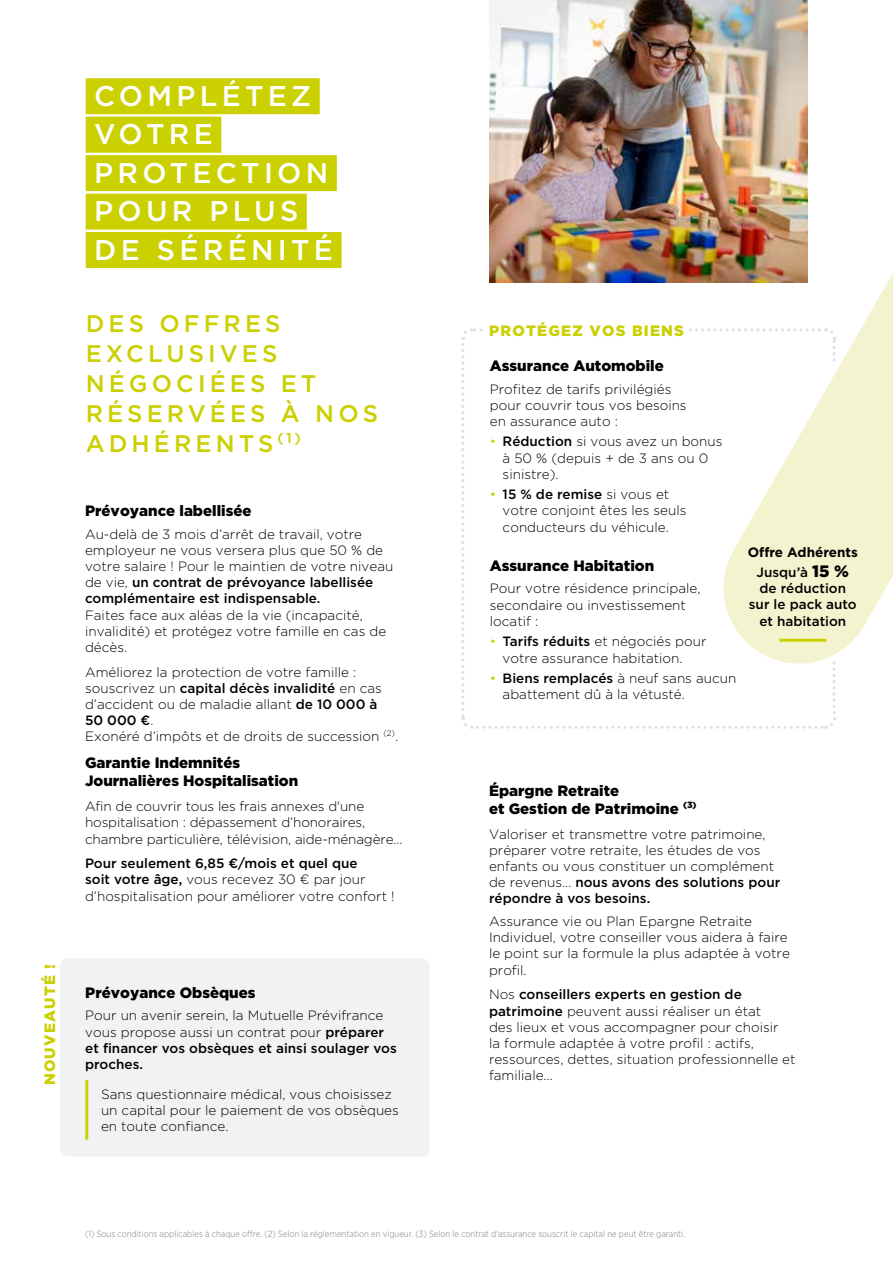
<style>
.page{position:relative;width:893px;height:1263px;background:#fff}
.page>*{position:absolute;margin:0;border:0;box-sizing:border-box;transform-origin:0 0}
.t1{font:500 28.5px/38.4px "Gotham HTF";letter-spacing:.15em;color:#fff}
.t2{font:500 24px/30px "Gotham HTF";letter-spacing:.17em;color:#cbd000}
.t3{font:900 15px/18px "Gotham HTF";color:#000}
.t4{font:900 15px "Gotham HTF";letter-spacing:.08em;color:#cbd000}
.t5{font:300 13.5px/16.2px "Gotham HTF";color:#000}
.t6{font:500 13.5px/16.2px "Gotham HTF";color:#000;text-align:center}
.t7{font:700 13.5px/19.8px "Gotham HTF";color:#000;text-align:center}
.t8{font:300 9px "Gotham Narrow";letter-spacing:.005em;color:#797e87}
.s1{font-weight:500}
.s2{color:#cbd000}
.s3{font-weight:900;font-size:16.5px}
</style>
<div class="page">
<div style="left:86px;top:78px;width:234px;height:36px;background:#cbd000"></div>
<div style="left:86px;top:117px;width:135px;height:36px;background:#cbd000"></div>
<div style="left:86px;top:155px;width:251px;height:36px;background:#cbd000"></div>
<div style="left:86px;top:194px;width:221px;height:36px;background:#cbd000"></div>
<div style="left:86px;top:232px;width:256px;height:36px;background:#cbd000"></div>
<img style="left:489px;top:0;width:319px;height:283px">
<div style="left:60px;top:958px;width:370px;height:199px;background:#f1f2f4;border-radius:9px"></div>
<hr style="left:85px;top:1080px;width:3px;height:60px;background:#cbd000">
<svg style="left:461px;top:328px;width:376px;height:401px"></svg>
<svg style="left:709px;top:170px;width:184px;height:507px"></svg>
<hr style="left:779px;top:639px;width:47px;height:3px;background:#cbd000">
<div style="left:485px;top:319px;width:203px;height:21px;background:#fff"></div>
<p class="t4" style="left:41px;top:1085px;width:123px;rotate:-90deg">NOUVEAUTÉ !</p>
<h1 class="t1" style="left:94px;top:76px;width:240px">COMPLÉTEZ<br>VOTRE<br>PROTECTION<br>POUR PLUS<br>DE SÉRÉNITÉ</h1>
<h2 class="t2" style="left:86px;top:308px;width:294px">DES OFFRES<br>EXCLUSIVES<br>NÉGOCIÉES ET<br>RÉSERVÉES À NOS<br>ADHÉRENTS <sup>(1)</sup></h2>
<p class="t3" style="left:85px;top:501px;width:168px">Prévoyance labellisée</p>
<p class="t5" style="left:85px;top:525px;width:310px">Au-delà de 3 mois d’arrêt de travail, votre employeur ne vous versera plus que 50 % de votre salaire ! Pour le maintien de votre niveau de vie, <span class="s1">un contrat de prévoyance labellisée complémentaire est indispensable.</span></p>
<p class="t5" style="left:85px;top:606px;width:303px">Faites face aux aléas de la vie (incapacité, invalidité) et protégez votre famille en cas de décès.</p>
<p class="t5" style="left:85px;top:664px;width:315px">Améliorez la protection de votre famille : souscrivez un <span class="s1">capital décès invalidité</span> en cas d’accident ou de maladie allant <span class="s1">de 10 000 à 50 000 ¤</span>.<br>Exonéré d’impôts et de droits de succession <sup>(2)</sup>.</p>
<p class="t3" style="left:85px;top:754px;width:215px">Garantie Indemnités<br>Journalières Hospitalisation</p>
<p class="t5" style="left:85px;top:798px;width:319px">Afin de couvrir tous les frais annexes d'une hospitalisation : dépassement d’honoraires, chambre particulière, télévision, aide-ménagère…</p>
<p class="t5" style="left:85px;top:855px;width:311px"><span class="s1">Pour seulement 6,85 ¤/mois et quel que<br>soit votre âge,</span> vous recevez 30 ¤ par jour d’hospitalisation pour améliorer votre confort !</p>
<p class="t3" style="left:85px;top:983px;width:172px">Prévoyance Obsèques</p>
<p class="t5" style="left:85px;top:1007px;width:313px">Pour un avenir serein, la Mutuelle Prévifrance vous propose aussi un contrat pour <span class="s1">préparer et financer vos obsèques et ainsi soulager vos proches.</span></p>
<p class="t5" style="left:101px;top:1086px;width:299px">Sans questionnaire médical, vous choisissez un capital pour le paiement de vos obsèques en toute confiance.</p>
<p class="t4" style="left:489px;top:322px;width:196px">PROTÉGEZ VOS BIENS</p>
<p class="t3" style="left:490px;top:356px;width:175px">Assurance Automobile</p>
<p class="t5" style="left:490px;top:380px;width:198px">Profitez de tarifs privilégiés pour couvrir tous vos besoins en assurance auto :</p>
<p class="t5" style="left:503px;top:433px;width:221px;text-indent:-13px"><span class="s2">•</span> <span class="s1">Réduction</span> si vous avez un bonus à 50 % (depuis + de 3 ans ou 0 sinistre).</p>
<p class="t5" style="left:503px;top:486px;width:185px;text-indent:-13px"><span class="s2">•</span> <span class="s1">15 % de remise</span> si vous et votre conjoint êtes les seuls conducteurs du véhicule.</p>
<p class="t3" style="left:490px;top:556px;width:166px">Assurance Habitation</p>
<p class="t5" style="left:490px;top:580px;width:212px">Pour votre résidence principale, secondaire ou investissement locatif :</p>
<p class="t5" style="left:503px;top:633px;width:205px;text-indent:-13px"><span class="s2">•</span> <span class="s1">Tarifs réduits</span> et négociés pour votre assurance habitation.</p>
<p class="t5" style="left:503px;top:670px;width:235px;text-indent:-13px"><span class="s2">•</span> <span class="s1">Biens remplacés</span> à neuf sans aucun abattement dû à la vétusté.</p>
<p class="t7" style="left:748px;top:542px;width:112px">Offre Adhérents<br><span class="s1">Jusqu’à</span> <span class="s3">15 %</span></p>
<p class="t6" style="left:749px;top:580px;width:109px">de réduction sur le pack auto et habitation</p>
<p class="t3" style="left:489px;top:781px;width:209px">Épargne Retraite<br>et Gestion de Patrimoine <sup>(3)</sup></p>
<p class="t5" style="left:489px;top:825px;width:293px">Valoriser et transmettre votre patrimoine, préparer votre retraite, les études de vos enfants ou vous constituer un complément de revenus… <span class="s1">nous avons des solutions pour répondre à vos besoins.</span></p>
<p class="t5" style="left:489px;top:913px;width:302px">Assurance vie ou Plan Epargne Retraite Individuel, votre conseiller vous aidera à faire le point sur la formule la plus adaptée à votre profil.</p>
<p class="t5" style="left:489px;top:986px;width:308px">Nos <span class="s1">conseillers experts en gestion de patrimoine</span> peuvent aussi réaliser un état<br>des lieux et vous accompagner pour choisir<br>la formule adaptée à votre profil : actifs, ressources, dettes, situation professionnelle et familiale...</p>
<p class="t8" style="left:85px;top:1229px;width:602px">(1) Sous conditions applicables à chaque offre. (2) Selon la réglementation en vigueur. (3) Selon le contrat d'assurance souscrit le capital ne peut être garanti.</p>
</div>
